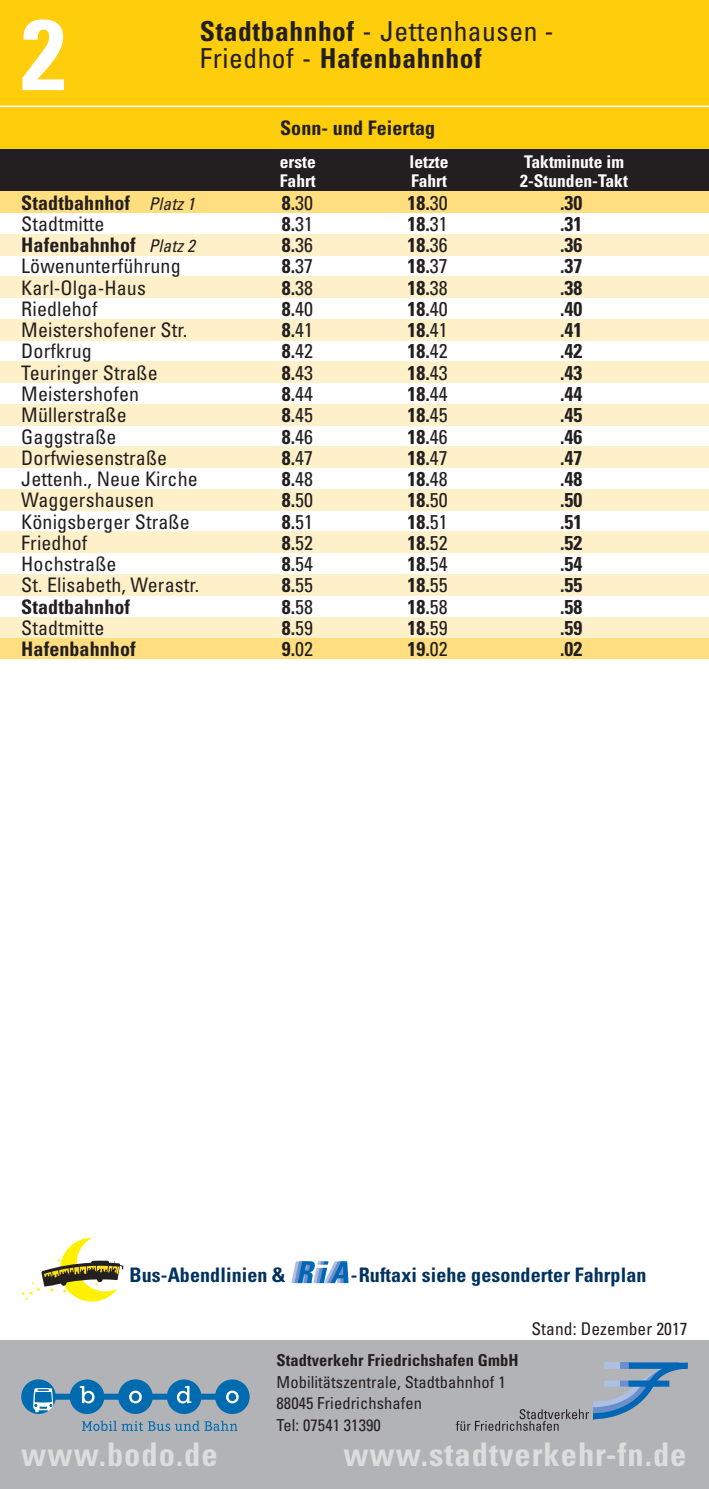
<style>
.page{position:relative;width:709px;height:1489px;background:#fff}
.page>*{position:absolute;margin:0;border:0;box-sizing:border-box;transform-origin:0 0}
.t1{font:700 condensed 100px "Univers";color:#fff}
.t2{font:700 condensed 32.5px "Univers";letter-spacing:.03em;color:#dbdedd}
.t3{font:700 condensed 27.5px/27.5px "Univers";letter-spacing:.02em;color:#231f20}
.t4{font:700 condensed 20px "Univers";letter-spacing:.005em;color:#231f20}
.t5{font:condensed 20px "Univers";letter-spacing:.005em;color:#231f20}
.t6{font:700 condensed 20px "Univers";letter-spacing:.005em;color:#003260}
.t7{font:700 condensed 17.5px "Univers";color:#fff}
.t8{font:condensed 17.5px "Univers";letter-spacing:.005em;color:#231f20}
.t9{font:condensed 16.5px/21.5px "Univers";letter-spacing:.005em;color:#231f20}
.t10{font:700 condensed 16.5px "Univers";letter-spacing:.005em;color:#231f20}
.s1{font-weight:400}
.s2{font-weight:400;font-style:italic;font-size:17.5px}
</style>
<div class="page">
<div style="left:0;top:99px;width:709px;height:50px;background:#fecd0b"></div>
<div style="left:0;top:234px;width:709px;height:21px;background:#fef1c9"></div>
<div style="left:0;top:276px;width:709px;height:22px;background:#fef1c9"></div>
<div style="left:0;top:319px;width:709px;height:21px;background:#fef1c9"></div>
<div style="left:0;top:361px;width:709px;height:22px;background:#fef1c9"></div>
<div style="left:0;top:404px;width:709px;height:21px;background:#fef1c9"></div>
<div style="left:0;top:446px;width:709px;height:22px;background:#fef1c9"></div>
<div style="left:0;top:489px;width:709px;height:21px;background:#fef1c9"></div>
<div style="left:0;top:531px;width:709px;height:22px;background:#fef1c9"></div>
<div style="left:0;top:574px;width:709px;height:21px;background:#fef1c9"></div>
<div style="left:0;top:617px;width:709px;height:21px;background:#fef1c9"></div>
<div style="left:0;top:149px;width:709px;height:42px;background:#231f20"></div>
<div style="left:0;top:0;width:709px;height:107px;background:#fecd0b"></div>
<div style="left:0;top:191px;width:709px;height:22px;background:#ffde7f"></div>
<div style="left:0;top:638px;width:709px;height:21px;background:#ffde7f"></div>
<div style="left:0;top:1339px;width:709px;height:149px;background:#b2b3b7"></div>
<svg style="left:456px;top:1362px;width:231px;height:68px"></svg>
<svg style="left:21px;top:1379px;width:229px;height:34px"></svg>
<svg style="left:82px;top:1420px;width:155px;height:10px"></svg>
<svg style="left:21px;top:1237px;width:102px;height:64px"></svg>
<svg style="left:291px;top:1261px;width:57px;height:21px"></svg>
<h1 class="t1" style="left:21px;top:-7px;width:46px">2</h1>
<h3 class="t3" style="left:200px;top:17px;width:355px">Stadtbahnhof <span class="s1">- Jettenhausen -<br>Friedhof -</span> Hafenbahnhof</h3>
<p class="t4" style="left:280px;top:116px;width:157px">Sonn- und Feiertag</p>
<p class="t7" style="left:280px;top:151px;width:37px">erste</p>
<p class="t7" style="left:409px;top:151px;width:40px">letzte</p>
<p class="t7" style="left:524px;top:151px;width:101px">Taktminute im</p>
<p class="t7" style="left:280px;top:170px;width:37px">Fahrt</p>
<p class="t7" style="left:411px;top:170px;width:37px">Fahrt</p>
<p class="t7" style="left:520px;top:170px;width:109px">2-Stunden-Takt</p>
<p class="t4" style="left:21px;top:190px;width:175px">Stadtbahnhof <span class="s2">Platz 1</span></p>
<p class="t4" style="left:282px;top:190px;width:33px">8.<span class="s1">30</span></p>
<p class="t4" style="left:407px;top:190px;width:42px">18.<span class="s1">30</span></p>
<p class="t4" style="left:560px;top:190px;width:24px">.30</p>
<p class="t5" style="left:21px;top:211px;width:85px">Stadtmitte</p>
<p class="t4" style="left:282px;top:211px;width:33px">8.<span class="s1">31</span></p>
<p class="t4" style="left:407px;top:211px;width:42px">18.<span class="s1">31</span></p>
<p class="t4" style="left:560px;top:211px;width:24px">.31</p>
<p class="t4" style="left:21px;top:233px;width:175px">Hafenbahnhof <span class="s2">Platz 2</span></p>
<p class="t4" style="left:282px;top:233px;width:33px">8.<span class="s1">36</span></p>
<p class="t4" style="left:407px;top:233px;width:42px">18.<span class="s1">36</span></p>
<p class="t4" style="left:560px;top:233px;width:24px">.36</p>
<p class="t5" style="left:21px;top:253px;width:161px">Löwenunterführung</p>
<p class="t4" style="left:282px;top:254px;width:33px">8.<span class="s1">37</span></p>
<p class="t4" style="left:407px;top:254px;width:42px">18.<span class="s1">37</span></p>
<p class="t4" style="left:560px;top:254px;width:24px">.37</p>
<p class="t5" style="left:21px;top:275px;width:126px">Karl-Olga-Haus</p>
<p class="t4" style="left:282px;top:275px;width:33px">8.<span class="s1">38</span></p>
<p class="t4" style="left:407px;top:275px;width:42px">18.<span class="s1">38</span></p>
<p class="t4" style="left:560px;top:275px;width:24px">.38</p>
<p class="t5" style="left:21px;top:296px;width:78px">Riedlehof</p>
<p class="t4" style="left:282px;top:296px;width:33px">8.<span class="s1">40</span></p>
<p class="t4" style="left:407px;top:296px;width:42px">18.<span class="s1">40</span></p>
<p class="t4" style="left:560px;top:296px;width:24px">.40</p>
<p class="t5" style="left:21px;top:317px;width:168px">Meistershofener Str.</p>
<p class="t4" style="left:282px;top:318px;width:33px">8.<span class="s1">41</span></p>
<p class="t4" style="left:407px;top:318px;width:42px">18.<span class="s1">41</span></p>
<p class="t4" style="left:560px;top:318px;width:24px">.41</p>
<p class="t5" style="left:21px;top:338px;width:72px">Dorfkrug</p>
<p class="t4" style="left:282px;top:339px;width:33px">8.<span class="s1">42</span></p>
<p class="t4" style="left:407px;top:339px;width:42px">18.<span class="s1">42</span></p>
<p class="t4" style="left:560px;top:339px;width:24px">.42</p>
<p class="t5" style="left:21px;top:360px;width:138px">Teuringer Straße</p>
<p class="t4" style="left:282px;top:360px;width:33px">8.<span class="s1">43</span></p>
<p class="t4" style="left:407px;top:360px;width:42px">18.<span class="s1">43</span></p>
<p class="t4" style="left:560px;top:360px;width:24px">.43</p>
<p class="t5" style="left:21px;top:381px;width:119px">Meistershofen</p>
<p class="t4" style="left:282px;top:381px;width:33px">8.<span class="s1">44</span></p>
<p class="t4" style="left:407px;top:381px;width:42px">18.<span class="s1">44</span></p>
<p class="t4" style="left:560px;top:381px;width:24px">.44</p>
<p class="t5" style="left:21px;top:402px;width:107px">Müllerstraße</p>
<p class="t4" style="left:282px;top:403px;width:33px">8.<span class="s1">45</span></p>
<p class="t4" style="left:407px;top:403px;width:42px">18.<span class="s1">45</span></p>
<p class="t4" style="left:560px;top:403px;width:24px">.45</p>
<p class="t5" style="left:21px;top:424px;width:97px">Gaggstraße</p>
<p class="t4" style="left:282px;top:424px;width:33px">8.<span class="s1">46</span></p>
<p class="t4" style="left:407px;top:424px;width:42px">18.<span class="s1">46</span></p>
<p class="t4" style="left:560px;top:424px;width:24px">.46</p>
<p class="t5" style="left:21px;top:445px;width:147px">Dorfwiesenstraße</p>
<p class="t4" style="left:282px;top:445px;width:33px">8.<span class="s1">47</span></p>
<p class="t4" style="left:407px;top:445px;width:42px">18.<span class="s1">47</span></p>
<p class="t4" style="left:560px;top:445px;width:24px">.47</p>
<p class="t5" style="left:21px;top:466px;width:178px">Jettenh., Neue Kirche</p>
<p class="t4" style="left:282px;top:466px;width:33px">8.<span class="s1">48</span></p>
<p class="t4" style="left:407px;top:466px;width:42px">18.<span class="s1">48</span></p>
<p class="t4" style="left:560px;top:466px;width:24px">.48</p>
<p class="t5" style="left:21px;top:487px;width:134px">Waggershausen</p>
<p class="t4" style="left:282px;top:488px;width:33px">8.<span class="s1">50</span></p>
<p class="t4" style="left:407px;top:488px;width:42px">18.<span class="s1">50</span></p>
<p class="t4" style="left:560px;top:488px;width:24px">.50</p>
<p class="t5" style="left:21px;top:509px;width:170px">Königsberger Straße</p>
<p class="t4" style="left:282px;top:509px;width:33px">8.<span class="s1">51</span></p>
<p class="t4" style="left:407px;top:509px;width:42px">18.<span class="s1">51</span></p>
<p class="t4" style="left:560px;top:509px;width:24px">.51</p>
<p class="t5" style="left:21px;top:530px;width:68px">Friedhof</p>
<p class="t4" style="left:282px;top:530px;width:33px">8.<span class="s1">52</span></p>
<p class="t4" style="left:407px;top:530px;width:42px">18.<span class="s1">52</span></p>
<p class="t4" style="left:560px;top:530px;width:24px">.52</p>
<p class="t5" style="left:21px;top:551px;width:97px">Hochstraße</p>
<p class="t4" style="left:282px;top:551px;width:33px">8.<span class="s1">54</span></p>
<p class="t4" style="left:407px;top:551px;width:42px">18.<span class="s1">54</span></p>
<p class="t4" style="left:560px;top:551px;width:24px">.54</p>
<p class="t5" style="left:21px;top:572px;width:179px">St. Elisabeth, Werastr.</p>
<p class="t4" style="left:282px;top:573px;width:33px">8.<span class="s1">55</span></p>
<p class="t4" style="left:407px;top:573px;width:42px">18.<span class="s1">55</span></p>
<p class="t4" style="left:560px;top:573px;width:24px">.55</p>
<p class="t4" style="left:21px;top:594px;width:110px">Stadtbahnhof</p>
<p class="t4" style="left:282px;top:594px;width:33px">8.<span class="s1">58</span></p>
<p class="t4" style="left:407px;top:594px;width:42px">18.<span class="s1">58</span></p>
<p class="t4" style="left:560px;top:594px;width:24px">.58</p>
<p class="t5" style="left:21px;top:615px;width:85px">Stadtmitte</p>
<p class="t4" style="left:282px;top:615px;width:33px">8.<span class="s1">59</span></p>
<p class="t4" style="left:407px;top:615px;width:42px">18.<span class="s1">59</span></p>
<p class="t4" style="left:560px;top:615px;width:24px">.59</p>
<p class="t4" style="left:21px;top:637px;width:116px">Hafenbahnhof</p>
<p class="t4" style="left:282px;top:637px;width:33px">9.<span class="s1">02</span></p>
<p class="t4" style="left:407px;top:637px;width:42px">19.<span class="s1">02</span></p>
<p class="t4" style="left:560px;top:637px;width:24px">.02</p>
<p class="t6" style="left:129px;top:1261px;width:158px">Bus-Abendlinien &amp;</p>
<p class="t6" style="left:351px;top:1261px;width:297px">-Ruftaxi siehe gesonderter Fahrplan</p>
<p class="t10" style="left:276px;top:1349px;width:243px">Stadtverkehr Friedrichshafen GmbH</p>
<p class="t9" style="left:276px;top:1370px;width:231px">Mobilitätszentrale, Stadtbahnhof 1<br>88045 Friedrichshafen<br>Tel: 07541 31390</p>
<p class="t8" style="left:531px;top:1317px;width:158px">Stand: Dezember 2017</p>
<h2 class="t2" style="left:21px;top:1434px;width:198px">www.bodo.de</h2>
<h2 class="t2" style="left:343px;top:1434px;width:345px">www.stadtverkehr-fn.de</h2>
</div>
